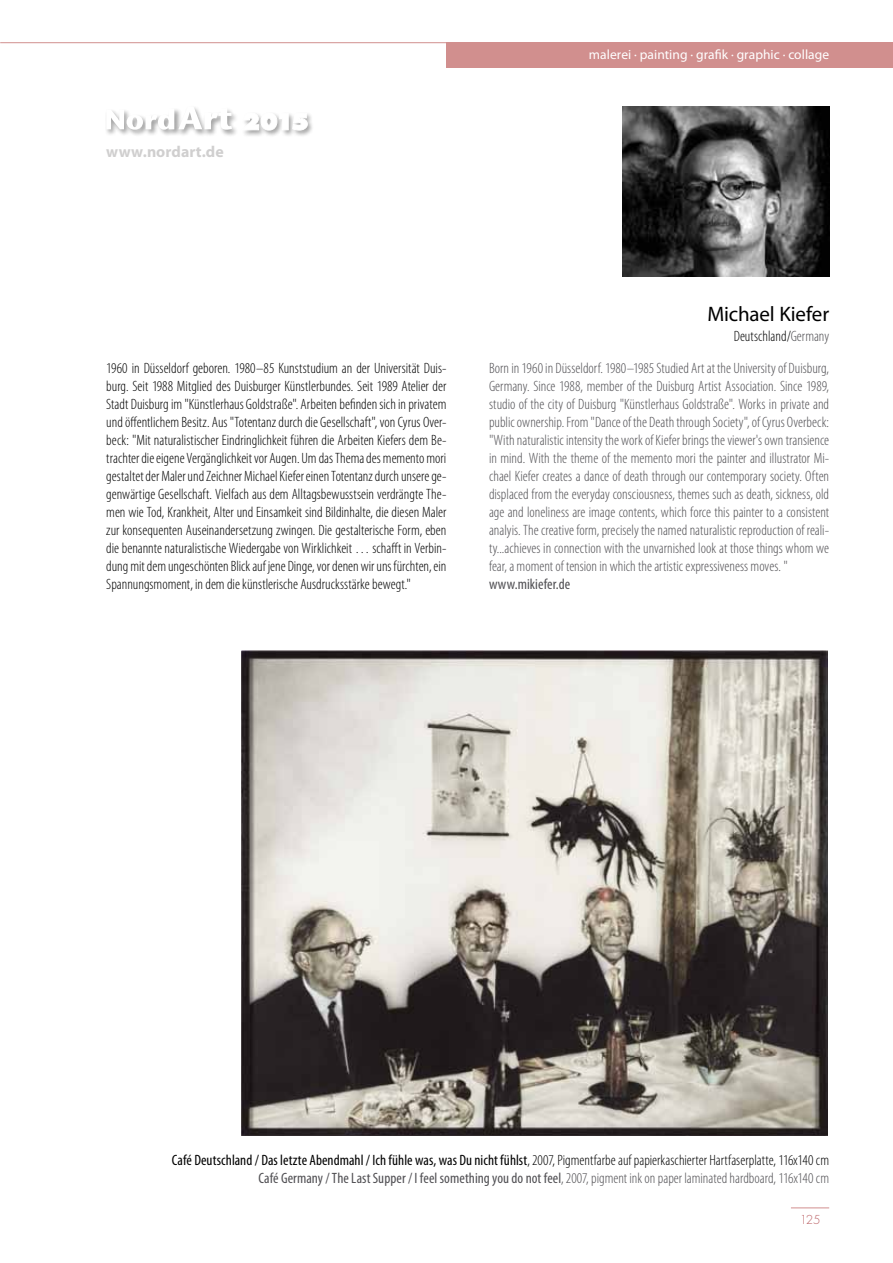
<style>
.page{position:relative;width:893px;height:1263px;background:#fff}
.page>*{position:absolute;margin:0;border:0;box-sizing:border-box;transform-origin:0 0}
.t1{font:21px "Myriad Pro";letter-spacing:-.005em;color:#000}
.t2{font:700 15.9px "Myriad Pro";letter-spacing:.005em;color:#d0cfcf}
.t3{font:300 condensed 15px/18px "Myriad Pro";color:#000;text-align:justify}
.t4{font:300 condensed 15px/18px "Myriad Pro";color:#504f53;text-align:justify}
.t5{font:condensed 15px/18px "Myriad Pro";letter-spacing:.005em;color:#000;text-align:right}
.t6{font:condensed 15px "Myriad Pro";letter-spacing:.005em;color:#504f53}
.t7{font:13.5px "Myriad Pro";letter-spacing:.005em;color:#fff}
.t8{font:300 12px "Futura Std";color:#bc6367}
.s1{color:#504f53}
.s2{font-weight:300}
.s3{font-weight:300;color:#504f53}
</style>
<div class="page">
<div style="left:446px;top:43px;width:447px;height:25px;background:#d18f8e"></div>
<hr style="left:0;top:42px;width:447px;height:1px;background:#d18f8e">
<hr style="left:791px;top:1207px;width:38px;height:1px;background:#d18f8e">
<div style="left:241px;top:111px;width:74px;height:27px;background:#000;opacity:.75"></div>
<svg style="left:242px;top:113px;width:65px;height:17px"></svg>
<div style="left:105px;top:107px;width:77px;height:30px;background:#000;opacity:.75"></div>
<div style="left:177px;top:105px;width:62px;height:32px;background:#000;opacity:.75"></div>
<svg style="left:106px;top:106px;width:126px;height:24px"></svg>
<img style="left:622px;top:106px;width:207px;height:170px">
<img style="left:242px;top:651px;width:586px;height:485px">
<p class="t2" style="left:106px;top:142px;width:119px">www.nordart.de</p>
<p class="t7" style="left:589px;top:46px;width:242px">malerei · painting · grafik · graphic · collage</p>
<h1 class="t1" style="left:707px;top:301px;width:123px">Michael Kiefer</h1>
<p class="t3" style="left:734px;top:327px;width:97px">Deutschland/<span class="s1">Germany</span></p>
<p class="t3" style="left:106px;top:359px;width:342px">1960 in Düsseldorf geboren. 1980–85 Kunststudium an der Universität Duis&shy;burg. Seit 1988 Mitglied des Duisburger Künstlerbundes. Seit 1989 Atelier der Stadt Duisburg im "Künstlerhaus Goldstraße". Arbeiten befinden sich in privatem und öffentlichem Besitz. Aus "Totentanz durch die Gesellschaft", von Cyrus Over&shy;beck: "Mit naturalistischer Eindringlichkeit führen die Arbeiten Kiefers dem Be&shy;trachter die eigene Vergänglichkeit vor Augen. Um das Thema des memento mori gestaltet der Maler und Zeichner Michael Kiefer einen Totentanz durch unsere ge&shy;genwärtige Gesellschaft. Vielfach aus dem Alltagsbewusstsein verdrängte The&shy;men wie Tod, Krankheit, Alter und Einsamkeit sind Bildinhalte, die diesen Maler zur konsequenten Auseinandersetzung zwingen. Die gestalterische Form, eben die benannte naturalistische Wiedergabe von Wirklichkeit … schafft in Verbin&shy;dung mit dem ungeschönten Blick auf jene Dinge, vor denen wir uns fürchten, ein Spannungsmoment, in dem die künstlerische Ausdrucksstärke bewegt."</p>
<p class="t4" style="left:489px;top:359px;width:342px">Born in 1960 in Düsseldorf. 1980–1985 Studied Art at the University of Duisburg, Germany. Since 1988, member of the Duisburg Artist Association. Since 1989, studio of the city of Duisburg "Künstlerhaus Goldstraße". Works in private and public ownership. From "Dance of the Death through Society", of Cyrus Overbeck: "With naturalistic intensity the work of Kiefer brings the viewer's own transience in mind. With the theme of the memento mori the painter and illustrator Mi&shy;chael Kiefer creates a dance of death through our contemporary society. Often displaced from the everyday consciousness, themes such as death, sickness, old age and loneliness are image contents, which force this painter to a consistent analyis. The creative form, precisely the named naturalistic reproduction of reali&shy;ty...achieves in connection with the unvarnished look at those things whom we fear, a moment of tension in which the artistic expressiveness moves. "</p>
<p class="t6" style="left:489px;top:575px;width:83px">www.mikiefer.de</p>
<p class="t5" style="left:172px;top:1151px;width:659px">Café Deutschland / Das letzte Abendmahl / Ich fühle was, was Du nicht fühlst<span class="s2">, 2007, Pigmentfarbe auf papierkaschierter Hartfaserplatte, 116x140 cm<br></span><span class="s1">Café Germany / The Last Supper / I feel something you do not feel</span><span class="s3">, 2007, pigment ink on paper laminated hardboard, 116x140 cm</span></p>
<p class="t8" style="left:800px;top:1212px;width:22px">125</p>
</div>
